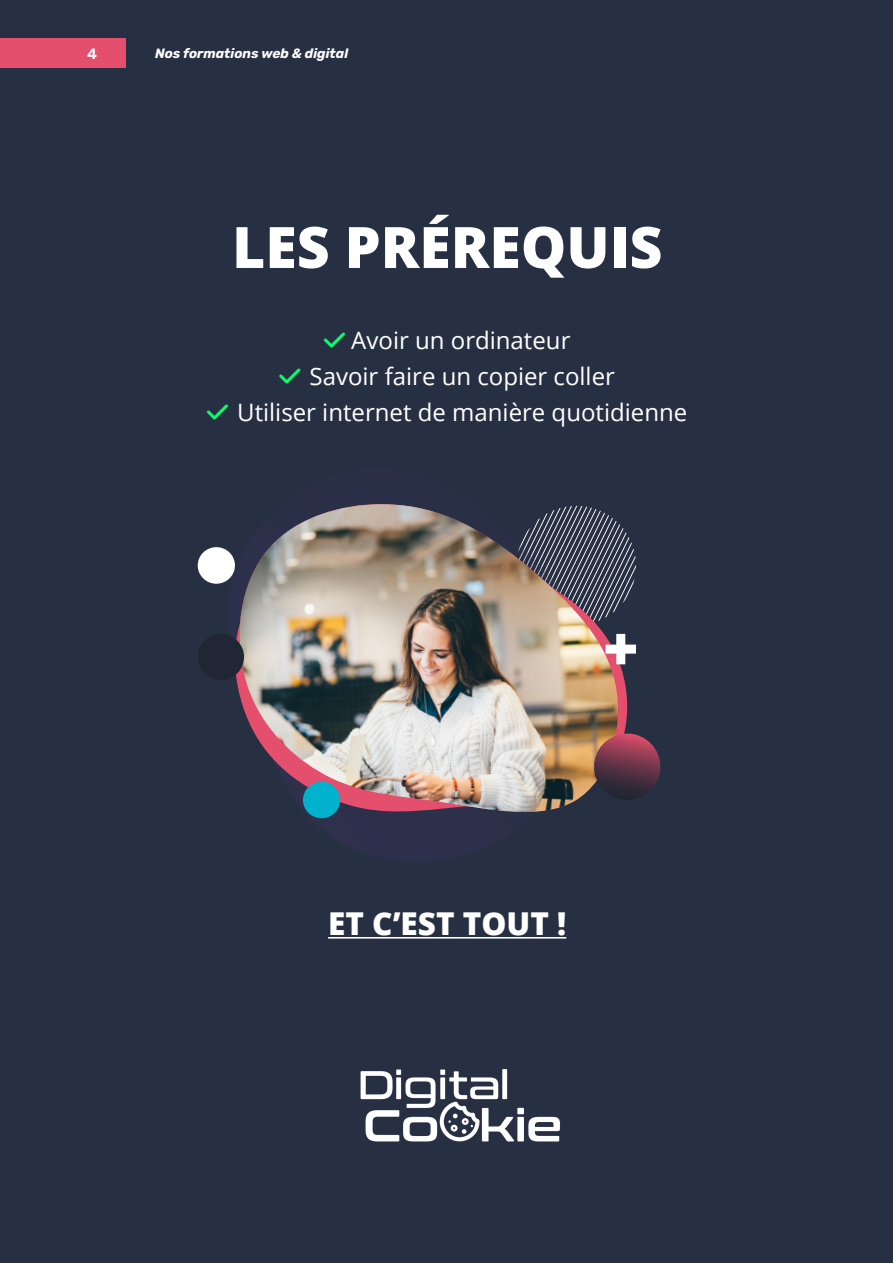
<style>
.page{position:relative;width:893px;height:1263px;background:#273043}
.page>*{position:absolute;margin:0;border:0;box-sizing:border-box;transform-origin:0 0}
.Headline{font:800 57.15px "Open Sans";color:#fff}
.Headliners{font:800 31.5px "Open Sans";color:#fff}
.Headliners-2{font:24px "Open Sans";color:#fff}
.t1{font:600 15px "Rubik";color:#fff}
.t2{font:italic 700 13.5px "Rubik";color:#fffeff}
</style>
<div class="page">
<hr style="left:328px;top:937px;width:238px;height:1px;background:#fff">
<img style="left:233px;top:504px;width:392px;height:315px">
<div style="left:303px;top:782px;width:37px;height:36px;background:#00b2cb;border-radius:50%"></div>
<div style="left:198px;top:634px;width:46px;height:46px;background:#202633;border-radius:50%"></div>
<svg style="left:591px;top:733px;width:70px;height:70px"></svg>
<img style="left:360px;top:1069px;width:200px;height:73px">
<div style="left:198px;top:547px;width:37px;height:37px;background:#fff;border-radius:50%"></div>
<svg style="left:606px;top:634px;width:30px;height:30px"></svg>
<div style="left:0;top:38px;width:125px;height:30px;background:#e34f6c"></div>
<p class="t1" style="left:87px;top:45px;width:12px">4</p>
<p class="t2" style="left:155px;top:45px;width:195px">Nos formations web &amp; digital</p>
<p class="Headline" style="left:232px;top:204px;width:432px">LES PRÉREQUIS</p>
<p class="Headliners-2" style="left:351px;top:324px;width:221px">Avoir un ordinateur</p>
<p class="Headliners-2" style="left:309px;top:360px;width:307px">Savoir faire un copier coller</p>
<p class="Headliners-2" style="left:237px;top:396px;width:452px">Utiliser internet de manière quotidienne</p>
<p class="Headliners" style="left:328px;top:900px;width:240px">ET C’EST TOUT !</p>
</div>
